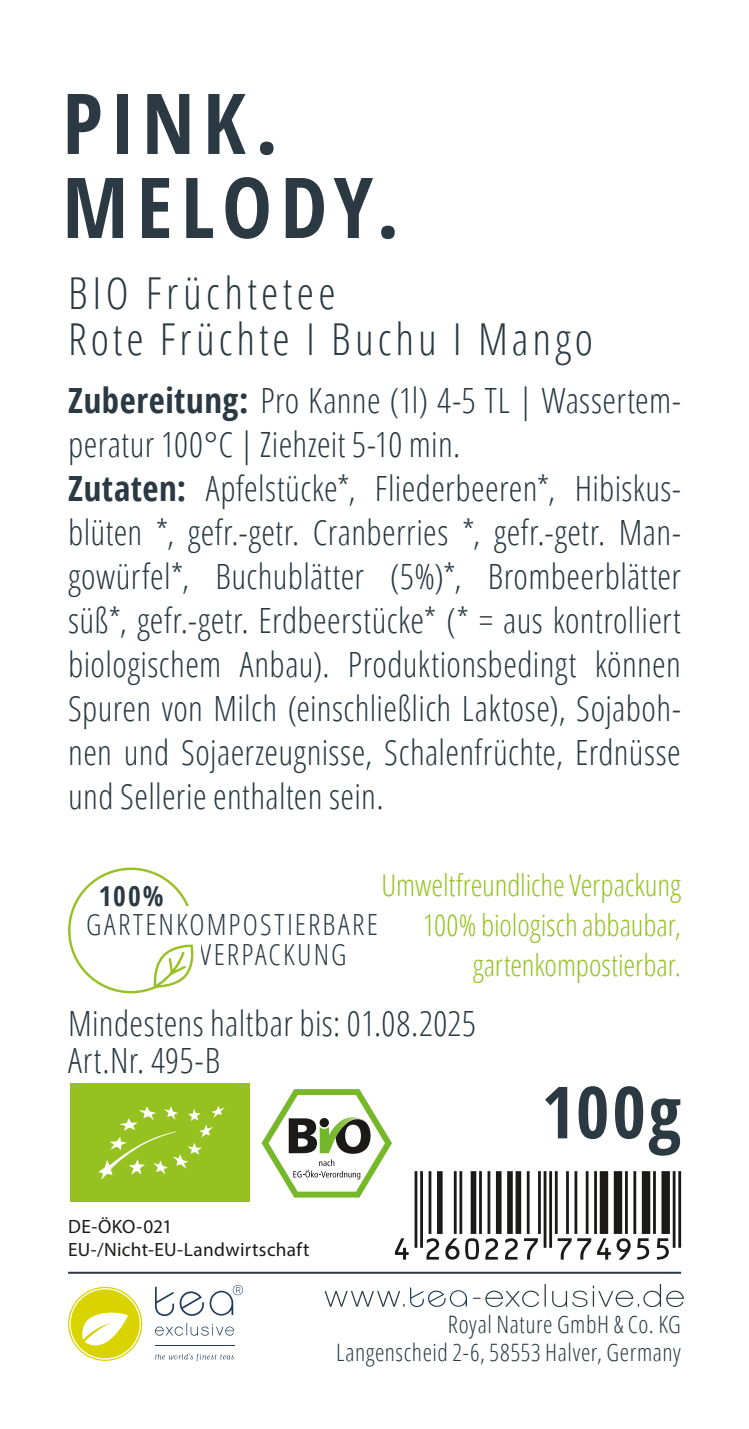
<style>
.page{position:relative;width:749px;height:1429px;background:#fff}
.page>*{position:absolute;margin:0;border:0;box-sizing:border-box;transform-origin:0 0}
.t1{font:700 condensed 84px/84px "Open Sans";letter-spacing:.095em;color:#2a3942}
.t2{font:700 condensed 72px "Open Sans";color:#2a3942}
.t3{font:300 condensed 44px/46px "Open Sans";letter-spacing:.095em;color:#2a3942}
.t4{font:300 condensed 34.8px/44px "Open Sans";letter-spacing:.01em;color:#2a3942}
.t5{font:300 condensed 30px/40px "Open Sans";letter-spacing:-.005em;color:#95c121;text-align:right}
.t6{font:300 condensed 29.2px "Open Sans";letter-spacing:.075em;color:#2a3942}
.t7{font:700 condensed 27.6px "Open Sans";color:#2a3942}
.t8{font:300 condensed 24px/28px "Open Sans";letter-spacing:.025em;color:#2a3942;text-align:right}
.t9{font:19.2px/23.2px "Myriad Pro";letter-spacing:.015em;color:#1b1a19}
.s1{font-weight:700}
</style>
<div class="page">
<div style="left:68px;top:1082px;width:183px;height:122px;background:linear-gradient(to right,#fff,#fff)"></div>
<div style="left:70px;top:1083px;width:179px;height:119px;background:#95c121"></div>
<svg style="left:98px;top:1106px;width:126px;height:73px"></svg>
<svg style="left:261px;top:1089px;width:131px;height:109px"></svg>
<svg style="left:324px;top:1284px;width:359px;height:24px"></svg>
<svg style="left:155px;top:1323px;width:79px;height:12px"></svg>
<hr style="left:155px;top:1344px;width:79px;height:1px;background:#1e3b5e">
<svg style="left:155px;top:1353px;width:79px;height:8px"></svg>
<svg style="left:68px;top:1287px;width:74px;height:74px"></svg>
<svg style="left:69px;top:1288px;width:72px;height:71px"></svg>
<div style="left:71px;top:1289px;width:69px;height:69px;background:#d9d300;border-radius:50%"></div>
<svg style="left:77px;top:1312px;width:51px;height:44px"></svg>
<svg style="left:155px;top:1285px;width:88px;height:32px"></svg>
<hr style="left:68px;top:1271px;width:613px;height:2px;background:#2a3942">
<svg style="left:153px;top:944px;width:41px;height:45px"></svg>
<hr style="left:678px;top:1171px;width:3px;height:77px;background:#1b1a19">
<hr style="left:672px;top:1171px;width:3px;height:77px;background:#1b1a19">
<div style="left:661px;top:1171px;width:8px;height:63px;background:#1b1a19"></div>
<hr style="left:653px;top:1171px;width:2px;height:63px;background:#1b1a19">
<div style="left:641px;top:1171px;width:9px;height:63px;background:#1b1a19"></div>
<hr style="left:633px;top:1171px;width:3px;height:63px;background:#1b1a19">
<hr style="left:624px;top:1171px;width:3px;height:63px;background:#1b1a19">
<div style="left:613px;top:1171px;width:9px;height:63px;background:#1b1a19"></div>
<div style="left:599px;top:1171px;width:9px;height:63px;background:#1b1a19"></div>
<hr style="left:594px;top:1171px;width:2px;height:63px;background:#1b1a19">
<hr style="left:585px;top:1171px;width:3px;height:63px;background:#1b1a19">
<hr style="left:574px;top:1171px;width:3px;height:63px;background:#1b1a19">
<hr style="left:566px;top:1171px;width:2px;height:63px;background:#1b1a19">
<hr style="left:554px;top:1171px;width:3px;height:63px;background:#1b1a19">
<hr style="left:549px;top:1171px;width:3px;height:77px;background:#1b1a19">
<hr style="left:543px;top:1171px;width:3px;height:77px;background:#1b1a19">
<hr style="left:538px;top:1171px;width:2px;height:63px;background:#1b1a19">
<hr style="left:526px;top:1171px;width:3px;height:63px;background:#1b1a19">
<div style="left:515px;top:1171px;width:6px;height:63px;background:#1b1a19"></div>
<div style="left:507px;top:1171px;width:5px;height:63px;background:#1b1a19"></div>
<div style="left:496px;top:1171px;width:5px;height:63px;background:#1b1a19"></div>
<hr style="left:487px;top:1171px;width:3px;height:63px;background:#1b1a19">
<hr style="left:479px;top:1171px;width:2px;height:63px;background:#1b1a19">
<div style="left:470px;top:1171px;width:6px;height:63px;background:#1b1a19"></div>
<hr style="left:459px;top:1171px;width:3px;height:63px;background:#1b1a19">
<hr style="left:453px;top:1171px;width:3px;height:63px;background:#1b1a19">
<div style="left:437px;top:1171px;width:5px;height:63px;background:#1b1a19"></div>
<hr style="left:428px;top:1171px;width:3px;height:63px;background:#1b1a19">
<hr style="left:420px;top:1171px;width:3px;height:77px;background:#1b1a19">
<hr style="left:414px;top:1171px;width:3px;height:77px;background:#1b1a19">
<svg style="left:395px;top:1238px;width:273px;height:21px"></svg>
<h1 class="t1" style="left:62px;top:80px;width:338px">PINK.<br>MELODY.</h1>
<p class="t3" style="left:68px;top:269px;width:526px">BIO Früchtetee<br>Rote Früchte I Buchu I Mango</p>
<p class="t4" style="left:68px;top:377px;width:614px"><span class="s1">Zubereitung:</span> Pro Kanne (1l) 4-5 TL | Wassertem&shy;peratur 100°C | Ziehzeit 5-10 min.<br><span class="s1">Zutaten:</span> Apfelstücke*, Fliederbeeren*, Hibiskus&shy;blüten *, gefr.-getr. Cranberries *, gefr.-getr. Man&shy;gowürfel*, Buchublätter (5%)*, Brombeerblätter süß*, gefr.-getr. Erdbeerstücke* (* = aus kontrolliert biologischem Anbau). Produktionsbedingt können Spuren von Milch (einschließlich Laktose), Sojaboh&shy;nen und Sojaerzeugnisse, Schalenfrüchte, Erdnüsse und Sellerie enthalten sein.</p>
<p class="t5" style="left:381px;top:864px;width:301px">Umweltfreundliche Verpackung<br>100% biologisch abbaubar, gartenkompostierbar.</p>
<p class="t7" style="left:99px;top:876px;width:67px">100%</p>
<p class="t6" style="left:86px;top:905px;width:293px">GARTENKOMPOSTIERBARE</p>
<p class="t6" style="left:200px;top:934px;width:148px">VERPACKUNG</p>
<p class="t4" style="left:68px;top:1000px;width:409px">Mindestens haltbar bis: 01.08.2025</p>
<p class="t4" style="left:68px;top:1037px;width:153px">Art.Nr. 495-B</p>
<p class="t9" style="left:68px;top:1215px;width:243px">DE-ÖKO-021<br>EU-/Nicht-EU-Landwirtschaft</p>
<h2 class="t2" style="left:541px;top:1062px;width:141px">100g</h2>
<p class="t8" style="left:336px;top:1309px;width:346px">Royal Nature GmbH &amp; Co. KG<br>Langenscheid 2-6, 58553 Halver, Germany</p>
</div>
